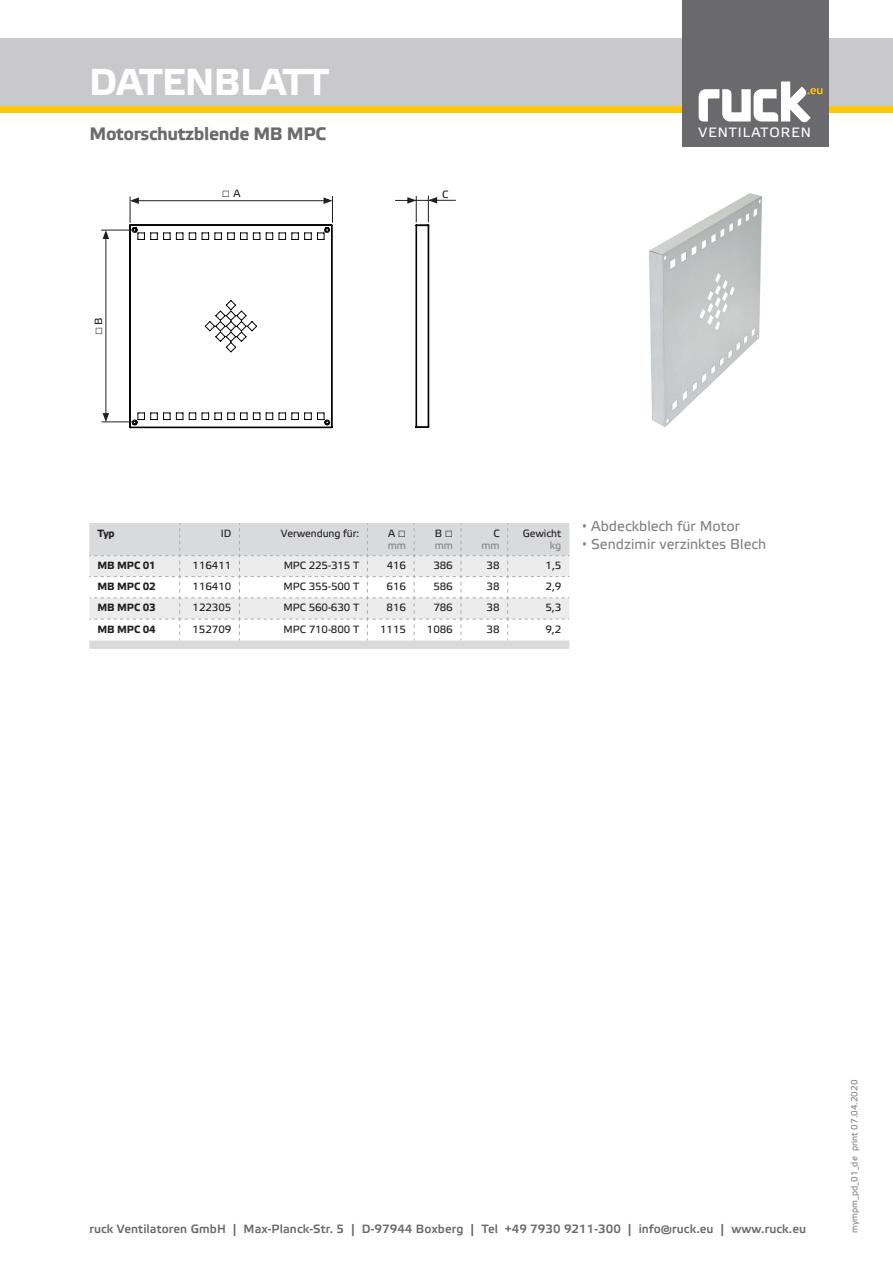
<style>
.page{position:relative;width:893px;height:1263px;background:#fff}
.page>*{position:absolute;margin:0;border:0;box-sizing:border-box;transform-origin:0 0}
.t1{font:700 37.5px "Etelka Text";letter-spacing:-.02em;color:#fff}
.t2{font:700 18px "Etelka Text";letter-spacing:-.02em;color:#6a6a6d}
.t3{font:14.25px "Etelka Text";color:#838387}
.t4{font:13.5px "Etelka Text";letter-spacing:.075em;color:#fff}
.t5{font:13.5px "Arial";color:#231f20}
.t6{font:500 12px "Etelka";letter-spacing:.01em;color:#6a6a6d}
.t7{font:10.5px "Etelka Text";letter-spacing:-.01em;color:#231f20}
.t8{font:700 10.5px "Etelka Text";letter-spacing:-.01em;color:#231f20}
.t9{font:10.5px/12px "Etelka Text";letter-spacing:-.01em;color:#838387}
.t10{font:9px "Etelka Text";color:#838387}
.s1{font-family:"Etelka Text";font-size:10.5px}
.s2{color:#231f20}
.s3{font-family:"Arial";font-size:13.5px;color:#231f20}
.s4{font-family:"Arial Narrow"}
</style>
<div class="page">
<div style="left:0;top:38px;width:893px;height:75px;background:#c9c9cb"></div>
<div style="left:0;top:106px;width:893px;height:7px;background:#fec70c"></div>
<div style="left:682px;top:0;width:147px;height:147px;background:#6a6a6d"></div>
<svg style="left:699px;top:81px;width:123px;height:42px"></svg>
<img style="left:649px;top:193px;width:113px;height:234px">
<svg style="left:89px;top:640px;width:480px;height:9px;background:#dbdcdd"></svg>
<svg style="left:89px;top:523px;width:480px;height:117px"></svg>
<svg style="left:129px;top:196px;width:204px;height:232px"></svg>
<svg style="left:395px;top:196px;width:61px;height:232px"></svg>
<hr style="left:102px;top:422px;width:30px;height:1px;background:#231f20">
<hr style="left:101px;top:230px;width:32px;height:1px;background:#231f20">
<hr style="left:106px;top:237px;width:1px;height:178px;background:#231f20">
<svg style="left:103px;top:230px;width:6px;height:9px"></svg>
<svg style="left:103px;top:413px;width:6px;height:9px"></svg>
<svg style="left:706px;top:359px;width:56px;height:68px"></svg>
<h1 class="t1" style="left:89px;top:60px;width:241px">DATENBLATT</h1>
<h2 class="t2" style="left:89px;top:123px;width:238px">Motorschutzblende MB MPC</h2>
<p class="t5" style="left:89px;top:335px;width:20px;rotate:-90deg">□ <span class="s1">B</span></p>
<p class="t5" style="left:222px;top:184px;width:20px">□ <span class="s1">A</span></p>
<p class="t7" style="left:442px;top:189px;width:8px">C</p>
<p class="t4" style="left:699px;top:125px;width:114px">VENTILATOREN</p>
<p class="t8" style="left:97px;top:527px;width:19px">Typ</p>
<p class="t7" style="left:221px;top:527px;width:12px">ID</p>
<p class="t7" style="left:281px;top:527px;width:80px">Verwendung für:</p>
<p class="t9" style="left:388px;top:528px;width:20px"><span class="s2">A</span> <span class="s3">□ </span>mm</p>
<p class="t9" style="left:435px;top:528px;width:20px"><span class="s2">B</span> <span class="s3">□ </span>mm</p>
<p class="t7" style="left:493px;top:527px;width:8px">C</p>
<p class="t9" style="left:481px;top:540px;width:20px">mm</p>
<p class="t7" style="left:523px;top:527px;width:40px">Gewicht</p>
<p class="t9" style="left:550px;top:540px;width:13px">kg</p>
<p class="t8" style="left:97px;top:559px;width:60px">MB MPC 01</p>
<p class="t7" style="left:193px;top:559px;width:40px">116411</p>
<p class="t7" style="left:284px;top:559px;width:77px">MPC 225-315 T</p>
<p class="t7" style="left:387px;top:559px;width:21px">416</p>
<p class="t7" style="left:433px;top:559px;width:21px">386</p>
<p class="t7" style="left:487px;top:559px;width:14px">38</p>
<p class="t7" style="left:546px;top:559px;width:17px">1,5</p>
<p class="t8" style="left:97px;top:580px;width:60px">MB MPC 02</p>
<p class="t7" style="left:193px;top:581px;width:40px">116410</p>
<p class="t7" style="left:284px;top:581px;width:77px">MPC 355-500 T</p>
<p class="t7" style="left:387px;top:581px;width:21px">616</p>
<p class="t7" style="left:433px;top:581px;width:21px">586</p>
<p class="t7" style="left:487px;top:581px;width:14px">38</p>
<p class="t7" style="left:546px;top:581px;width:17px">2,9</p>
<p class="t8" style="left:97px;top:602px;width:60px">MB MPC 03</p>
<p class="t7" style="left:193px;top:602px;width:40px">122305</p>
<p class="t7" style="left:284px;top:602px;width:77px">MPC 560-630 T</p>
<p class="t7" style="left:387px;top:602px;width:21px">816</p>
<p class="t7" style="left:433px;top:602px;width:21px">786</p>
<p class="t7" style="left:487px;top:602px;width:14px">38</p>
<p class="t7" style="left:545px;top:602px;width:17px">5,3</p>
<p class="t8" style="left:97px;top:623px;width:60px">MB MPC 04</p>
<p class="t7" style="left:193px;top:623px;width:40px">152709</p>
<p class="t7" style="left:284px;top:623px;width:77px">MPC 710-800 T</p>
<p class="t7" style="left:380px;top:623px;width:27px">1115</p>
<p class="t7" style="left:427px;top:623px;width:27px">1086</p>
<p class="t7" style="left:487px;top:623px;width:14px">38</p>
<p class="t7" style="left:545px;top:623px;width:17px">9,2</p>
<h3 class="t3" style="left:583px;top:518px;width:159px"><span class="s4">•</span> Abdeckblech für Motor</h3>
<h3 class="t3" style="left:583px;top:536px;width:185px"><span class="s4">•</span> Sendzimir verzinktes Blech</h3>
<p class="t6" style="left:89px;top:1222px;width:718px">ruck Ventilatoren GmbH | Max-Planck-Str. 5 | D-97944 Boxberg | Tel +49 7930 9211-300 | info@ruck.eu | www.ruck.eu</p>
<p class="t10" style="left:849px;top:1233px;width:155px;rotate:-90deg">mympm_pd_01_de print 07.04.2020</p>
</div>
